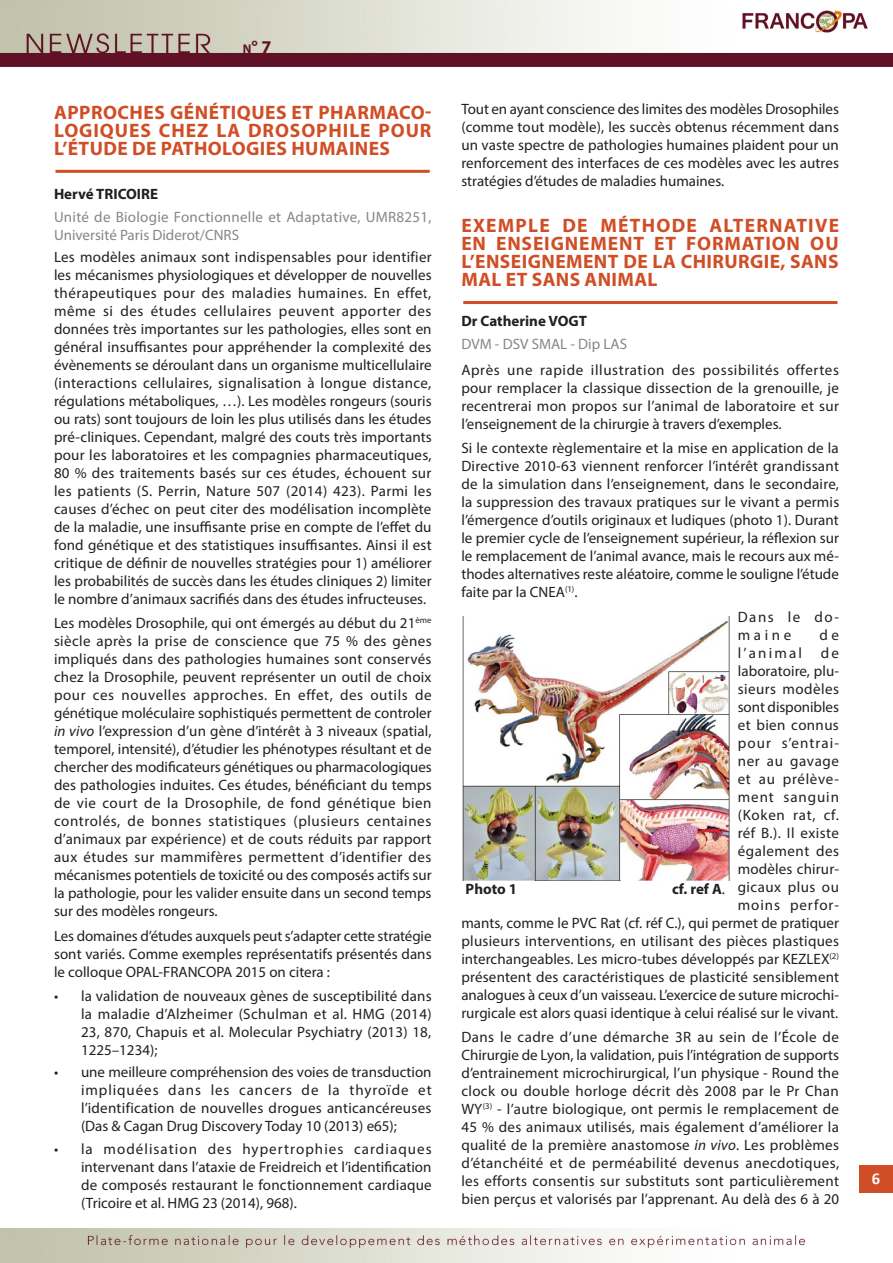
<style>
.page{position:relative;width:893px;height:1263px;background:#fff}
.page>*{position:absolute;margin:0;border:0;box-sizing:border-box;transform-origin:0 0}
.titre_partie{font:700 19.5px/18px "Myriad Pro";letter-spacing:.02em;color:#d04e25;text-align:justify}
.t1{font:700 18px "Myriad Pro";color:#5f1226}
.t2{font:700 16.5px "Calibri";color:#fff}
.t3{font:15px/18px "Myriad Pro";color:#231f20;text-align:justify}
.t4{font:15px/18px "Myriad Pro";letter-spacing:.015em;color:#848689}
.t5{font:700 15px "Myriad Pro";color:#231f20}
.t6{font:15px/18px "Myriad Pro";letter-spacing:.105em;color:#231f20}
.s1{font-size:12.6px}
.s2{font-style:italic}
.s3{font-weight:400}
</style>
<div class="page">
<img style="left:0;top:0;width:893px;height:1263px">
<div style="left:859px;top:1165px;width:34px;height:27px;background:#d04e25"></div>
<hr style="left:56px;top:170px;width:374px;height:3px;background:#d04e25">
<hr style="left:463px;top:301px;width:374px;height:3px;background:#d04e25">
<img style="left:461px;top:617px;width:268px;height:263px">
<p class="t1" style="left:243px;top:35px;width:30px"><span class="s1">n</span>° 7</p>
<p class="titre_partie" style="left:54px;top:103px;width:379px">APPROCHES GÉNÉTIQUES ET PHARMACO-LOGIQUES CHEZ LA DROSOPHILE POUR L’ÉTUDE DE PATHOLOGIES HUMAINES</p>
<p class="t5" style="left:54px;top:184px;width:106px">Hervé TRICOIRE</p>
<p class="t4" style="left:54px;top:207px;width:379px">Unité de Biologie Fonctionnelle et Adaptative, UMR8251,<br>Université Paris Diderot/CNRS</p>
<p class="t3" style="left:54px;top:248px;width:379px">Les modèles animaux sont indispensables pour identifier les mécanismes physiologiques et développer de nouvelles thérapeutiques pour des maladies humaines. En effet, même si des études cellulaires peuvent apporter des données très importantes sur les pathologies, elles sont en général insuffisantes pour appréhender la complexité des évènements se déroulant dans un organisme multicellulaire (interactions cellulaires, signalisation à longue distance, régulations métaboliques, …). Les modèles rongeurs (souris ou rats) sont toujours de loin les plus utilisés dans les études pré-cliniques. Cependant, malgré des couts très importants pour les laboratoires et les compagnies pharmaceutiques, 80 % des traitements basés sur ces études, échouent sur les patients (S. Perrin, Nature 507 (2014) 423). Parmi les causes d’échec on peut citer des modélisation incomplète de la maladie, une insuffisante prise en compte de l’effet du fond génétique et des statistiques insuffisantes. Ainsi il est critique de définir de nouvelles stratégies pour 1) améliorer les probabilités de succès dans les études cliniques 2) limiter le nombre d’animaux sacrifiés dans des études infructeuses.</p>
<p class="t3" style="left:54px;top:614px;width:379px">Les modèles Drosophile, qui ont émergés au début du 21<sup>ème </sup>siècle après la prise de conscience que 75 % des gènes impliqués dans des pathologies humaines sont conservés chez la Drosophile, peuvent représenter un outil de choix pour ces nouvelles approches. En effet, des outils de génétique moléculaire sophistiqués permettent de controler <span class="s2">in vivo</span> l’expression d’un gène d’intérêt à 3 niveaux (spatial, temporel, intensité), d’étudier les phénotypes résultant et de chercher des modificateurs génétiques ou pharmacologiques des pathologies induites. Ces études, bénéficiant du temps de vie court de la Drosophile, de fond génétique bien controlés, de bonnes statistiques (plusieurs centaines d’animaux par expérience) et de couts réduits par rapport aux études sur mammifères permettent d’identifier des mécanismes potentiels de toxicité ou des composés actifs sur la pathologie, pour les valider ensuite dans un second temps sur des modèles rongeurs.</p>
<p class="t3" style="left:54px;top:926px;width:379px">Les domaines d’études auxquels peut s’adapter cette stratégie sont variés. Comme exemples représentatifs présentés dans le colloque OPAL-FRANCOPA 2015 on citera :</p>
<p class="t3" style="left:81px;top:987px;width:352px;text-indent:-27px">• la validation de nouveaux gènes de susceptibilité dans la maladie d’Alzheimer (Schulman et al. HMG (2014)<br>23, 870, Chapuis et al. Molecular Psychiatry (2013) 18, 1225–1234);</p>
<p class="t3" style="left:81px;top:1063px;width:352px;text-indent:-27px">• une meilleure compréhension des voies de transduction impliquées dans les cancers de la thyroïde et l’identification de nouvelles drogues anticancéreuses (Das &amp; Cagan Drug Discovery Today 10 (2013) e65);</p>
<p class="t3" style="left:81px;top:1139px;width:352px;text-indent:-27px">• la modélisation des hypertrophies cardiaques intervenant dans l’ataxie de Freidreich et l’identification de composés restaurant le fonctionnement cardiaque (Tricoire et al. HMG 23 (2014), 968).</p>
<p class="t3" style="left:461px;top:100px;width:379px">Tout en ayant conscience des limites des modèles Drosophiles (comme tout modèle), les succès obtenus récemment dans un vaste spectre de pathologies humaines plaident pour un renforcement des interfaces de ces modèles avec les autres stratégies d’études de maladies humaines.</p>
<p class="titre_partie" style="left:461px;top:216px;width:379px">EXEMPLE DE MÉTHODE ALTERNATIVE EN ENSEIGNEMENT ET FORMATION OU L’ENSEIGNEMENT DE LA CHIRURGIE, SANS MAL ET SANS ANIMAL</p>
<p class="t5" style="left:461px;top:311px;width:127px">Dr Catherine VOGT</p>
<p class="t4" style="left:461px;top:334px;width:167px">DVM - DSV SMAL - Dip LAS</p>
<p class="t3" style="left:461px;top:361px;width:379px">Après une rapide illustration des possibilités offertes pour remplacer la classique dissection de la grenouille, je recentrerai mon propos sur l’animal de laboratoire et sur l’enseignement de la chirurgie à travers d’exemples.</p>
<p class="t3" style="left:461px;top:439px;width:379px">Si le contexte règlementaire et la mise en application de la Directive 2010-63 viennent renforcer l’intérêt grandissant de la simulation dans l’enseignement, dans le secondaire, la suppression des travaux pratiques sur le vivant a permis l’émergence d’outils originaux et ludiques (photo 1). Durant le premier cycle de l’enseignement supérieur, la réflexion sur le remplacement de l’animal avance, mais le recours aux mé&shy;thodes alternatives reste aléatoire, comme le souligne l’étude faite par la CNEA<sup>(1)</sup>.</p>
<p class="t6" style="left:738px;top:607px;width:103px">Dans le do&shy;maine</p>
<p class="t3" style="left:461px;top:625px;width:379px;text-align:right">de<br>l’animal de<br>laboratoire, plu-<br>sieurs modèles<br>sont disponibles<br>et bien connus<br>pour s’entrai-<br>ner au gavage<br>et au prélève-<br>ment sanguin<br>(Koken rat, cf.<br>réf B.). Il existe<br>également des<br>modèles chirur-<br>gicaux plus ou<br>moins perfor-<br>mants, comme le PVC Rat (cf. réf C.), qui permet de pratiquer plusieurs interventions, en utilisant des pièces plastiques interchangeables. Les micro-tubes développés par KEZLEX<sup>(2) </sup>présentent des caractéristiques de plasticité sensiblement analogues à ceux d’un vaisseau. L’exercice de suture microchi&shy;rurgicale est alors quasi identique à celui réalisé sur le vivant.</p>
<p class="t3" style="left:461px;top:1028px;width:379px">Dans le cadre d’une démarche 3R au sein de l’École de Chirurgie de Lyon, la validation, puis l’intégration de supports d’entrainement microchirurgical, l’un physique - Round the clock ou double horloge décrit dès 2008 par le Pr Chan WY<sup>(3)</sup> - l’autre biologique, ont permis le remplacement de 45 % des animaux utilisés, mais également d’améliorer la qualité de la première anastomose <span class="s2">in vivo</span>. Les problèmes d’étanchéité et de perméabilité devenus anecdotiques, les efforts consentis sur substituts sont particulièrement bien perçus et valorisés par l’apprenant. Au delà des 6 à 20</p>
<p class="t5" style="left:466px;top:879px;width:53px">Photo 1</p>
<p class="t5" style="left:672px;top:879px;width:54px">cf. ref A<span class="s3">.</span></p>
<p class="t2" style="left:872px;top:1167px;width:10px">6</p>
</div>
